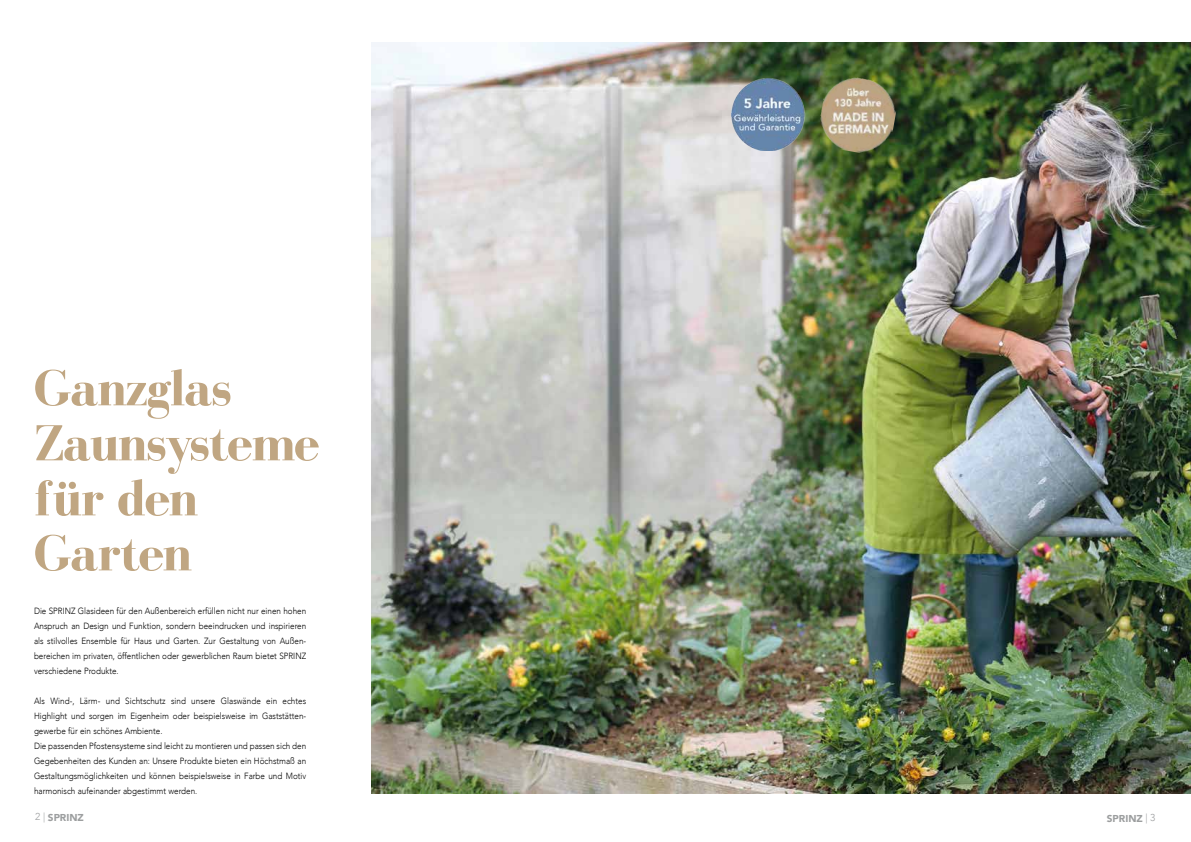
<style>
.page{position:relative;width:1191px;height:842px;background:#fff}
.page>*{position:absolute;margin:0;border:0;box-sizing:border-box;transform-origin:0 0}
.t1{font:700 52px/55px "Bodoni FLF";letter-spacing:-.02em;color:#c0a682}
.t2{font:900 10px "Avenir";color:#9c9e9f}
.t3{font:300 9px/15px "Avenir";color:#000;text-align:justify;scale:.9 1}
.s1{font-weight:300}
</style>
<div class="page">
<img style="left:371px;top:43px;width:820px;height:751px">
<img style="left:731px;top:78px;width:74px;height:72px">
<img style="left:815px;top:73px;width:85px;height:85px">
<h1 class="t1" style="left:34px;top:362px;width:287px">Ganzglas<br>Zaunsysteme für den<br>Garten</h1>
<p class="t3" style="left:34px;top:603px;width:304px">Die SPRINZ Glasideen für den Außenbereich erfüllen nicht nur einen hohen Anspruch an Design und Funktion, sondern beeindrucken und inspirieren als stilvolles Ensemble für Haus und Garten. Zur -Gestaltung von Außen&shy;bereichen im privaten, öffentlichen oder gewerblichen Raum bietet SPRINZ verschiedene Produkte.</p>
<p class="t3" style="left:34px;top:693px;width:304px;text-align:left">Als Wind-, Lärm- und Sichtschutz sind unsere Glaswände ein echtes Highlight und sorgen im Eigenheim oder beispielsweise im Gaststätten&shy;gewerbe für ein schönes Ambiente.<br>Die passenden Pfostensysteme sind leicht zu montieren und passen sich den Gegebenheiten des Kunden an: Unsere Produkte bieten ein Höchstmaß an Gestaltungsmöglichkeiten und können beispielsweise in Farbe und Motiv harmonisch aufeinander abgestimmt werden.</p>
<p class="t2" style="left:35px;top:809px;width:50px"><span class="s1">2 |</span> SPRINZ</p>
<p class="t2" style="left:1106px;top:810px;width:50px">SPRINZ <span class="s1">| 3</span></p>
</div>
